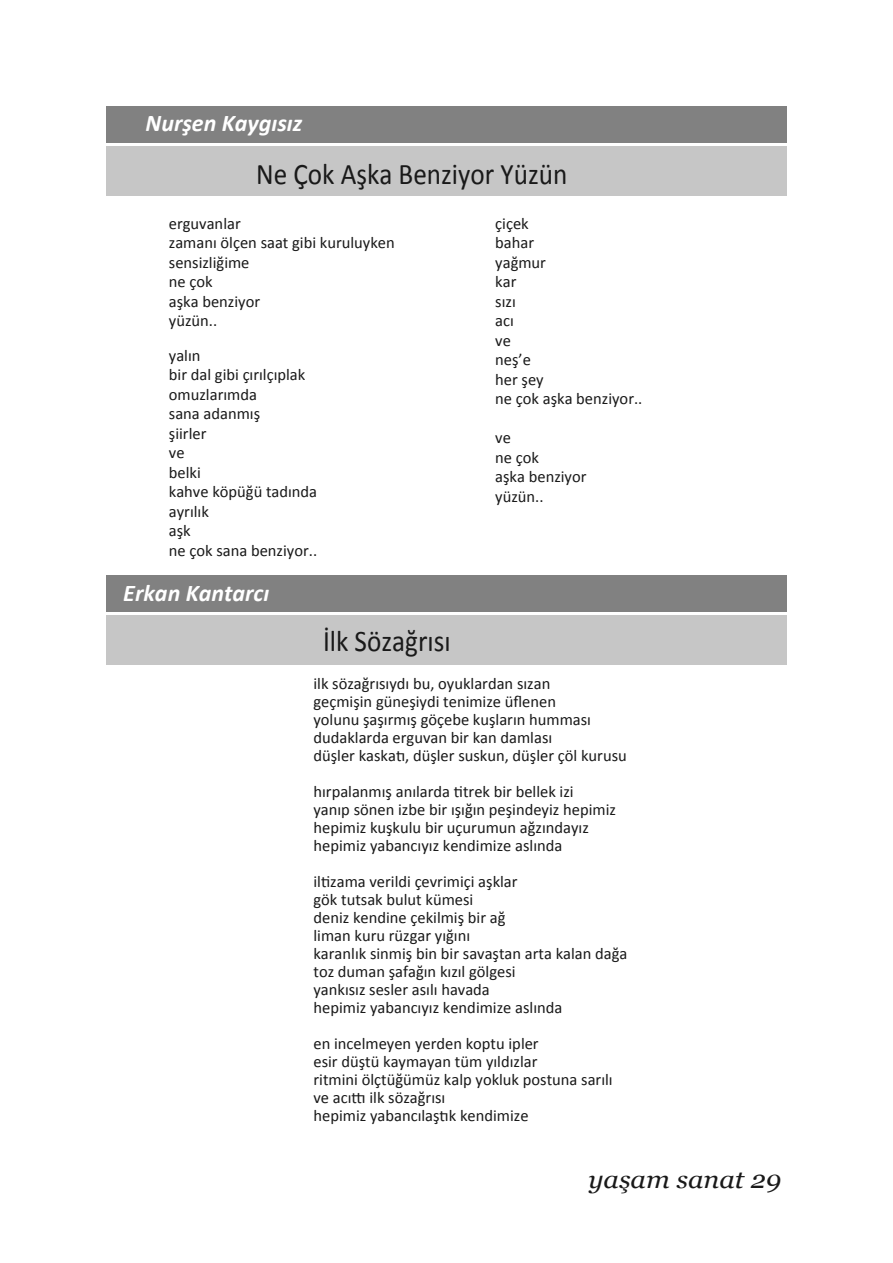
<style>
.page{position:relative;width:893px;height:1263px;background:#fff}
.page>*{position:absolute;margin:0;border:0;box-sizing:border-box;transform-origin:0 0}
.t1{font:30px "Calibri";color:#191919;scale:.91 1}
.t2{font:italic 24.6px "Georgia";color:#191919;scale:1.09 1}
.t3{font:italic 700 24px "Calibri";color:#fff}
.t4{font:16.5px/19.5px "Calibri";color:#191919}
</style>
<div class="page">
<div style="left:106px;top:106px;width:681px;height:37px;background:#818181"></div>
<div style="left:106px;top:146px;width:681px;height:50px;background:#c6c6c6"></div>
<div style="left:106px;top:576px;width:681px;height:36px;background:#818181"></div>
<div style="left:106px;top:615px;width:681px;height:50px;background:#c6c6c6"></div>
<h3 class="t3" style="left:146px;top:113px;width:158px">Nurşen Kaygısız</h3>
<h1 class="t1" style="left:256px;top:162px;width:343px">Ne Çok Aşka Benziyor Yüzün</h1>
<p class="t4" style="left:169px;top:215px;width:227px">erguvanlar<br>zamanı ölçen saat gibi kuruluyken sensizliğime<br>ne çok<br>aşka benziyor<br>yüzün..</p>
<p class="t4" style="left:169px;top:347px;width:150px">yalın<br>bir dal gibi çırılçıplak omuzlarımda<br>sana adanmış<br>şiirler<br>ve<br>belki<br>kahve köpüğü tadında ayrılık<br>aşk<br>ne çok sana benziyor..</p>
<h3 class="t3" style="left:123px;top:583px;width:148px">Erkan Kantarcı</h3>
<h1 class="t1" style="left:323px;top:628px;width:142px">İlk Sözağrısı</h1>
<p class="t4" style="left:495px;top:215px;width:149px">çiçek<br>bahar<br>yağmur<br>kar<br>sızı<br>acı<br>ve<br>neş’e<br>her şey<br>ne çok aşka benziyor..</p>
<p class="t4" style="left:495px;top:429px;width:93px">ve<br>ne çok<br>aşka benziyor yüzün..</p>
<p class="t4" style="left:313px;top:676px;width:315px;line-height:18px">ilk sözağrısıydı bu, oyuklardan sızan<br>geçmişin güneşiydi tenimize üflenen<br>yolunu şaşırmış göçebe kuşların humması dudaklarda erguvan bir kan damlası<br>düşler kaskatı, düşler suskun, düşler çöl kurusu</p>
<p class="t4" style="left:313px;top:784px;width:304px;line-height:18px">hırpalanmış anılarda titrek bir bellek izi<br>yanıp sönen izbe bir ışığın peşindeyiz hepimiz hepimiz kuşkulu bir uçurumun ağzındayız hepimiz yabancıyız kendimize aslında</p>
<p class="t4" style="left:313px;top:874px;width:315px;line-height:18px">iltizama verildi çevrimiçi aşklar<br>gök tutsak bulut kümesi<br>deniz kendine çekilmiş bir ağ<br>liman kuru rüzgar yığını<br>karanlık sinmiş bin bir savaştan arta kalan dağa toz duman şafağın kızıl gölgesi<br>yankısız sesler asılı havada<br>hepimiz yabancıyız kendimize aslında</p>
<p class="t4" style="left:313px;top:1036px;width:301px;line-height:18px">en incelmeyen yerden koptu ipler<br>esir düştü kaymayan tüm yıldızlar<br>ritmini ölçtüğümüz kalp yokluk postuna sarılı ve acıttı ilk sözağrısı<br>hepimiz yabancılaştık kendimize</p>
<h2 class="t2" style="left:588px;top:1165px;width:178px">yaşam sanat 29</h2>
</div>
